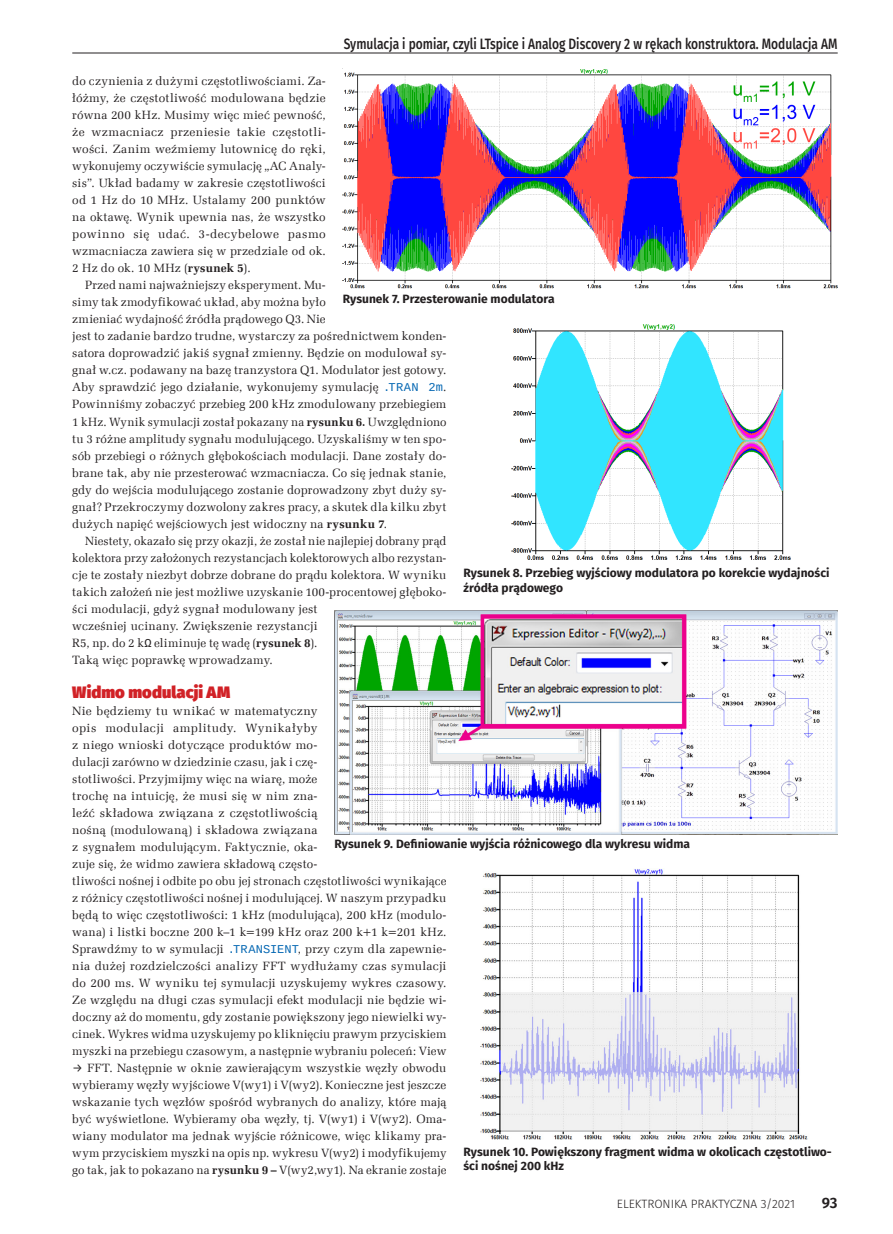
<style>
.page{position:relative;width:893px;height:1234px;background:#fff}
.page>*{position:absolute;margin:0;border:0;box-sizing:border-box;transform-origin:0 0}
._3_Srodtytul{font:900 16.5px "Fira Sans";letter-spacing:.005em;color:#d12126}
.t1{font:500 15px "Fira Sans";color:#231f20;scale:.8 1}
.t2{font:600 15px "Fira Sans";color:#231f20}
._1_Body{font:12px/17px "Zapf Ellipt EU";letter-spacing:.015em;color:#231f20}
._4_Podpis{font:700 12px/14.4px "Fira Sans";color:#231f20}
.t3{font:300 12px "Fira Sans";color:#231f20}
.s1{font-weight:700}
.s2{font-family:"Liberation Mono";color:#0668b3}
.s3{font-family:"Liberation Mono"}
.s4{font-family:"Fira Sans"}
</style>
<div class="page">
<hr style="left:72px;top:53px;width:766px;height:1px;background:#231f20">
<img style="left:343px;top:69px;width:495px;height:220px">
<img style="left:511px;top:324px;width:279px;height:236px">
<img style="left:334px;top:610px;width:504px;height:223px">
<img style="left:481px;top:869px;width:327px;height:271px">
<p class="t1" style="left:344px;top:32px;width:619px">Symulacja i pomiar, czyli LTspice i Analog Discovery 2 w rękach konstruktora. Modulacja AM</p>
<p class="_1_Body" style="left:72px;top:73px;width:255px;text-align:justify">do czynienia z dużymi częstotliwościami. Za&shy;łóżmy, że częstotliwość modulowana będzie równa 200 kHz. Musimy więc mieć pewność, że wzmacniacz przeniesie takie częstotli&shy;wości. Zanim weźmiemy lutownicę do ręki, wykonujemy oczywiście symulację „AC Analy&shy;sis”. Układ badamy w zakresie częstotliwości od 1 Hz do 10 MHz. Ustalamy 200 punktów na oktawę. Wynik upewnia nas, że wszystko powinno się udać. 3-decybelowe pasmo wzmacniacza zawiera się w przedziale od ok.<br>2 Hz do ok. 10 MHz (<span class="s1">rysunek 5</span>).</p>
<p class="_1_Body" style="left:72px;top:277px;width:376px;text-indent:13px">Przed nami najważniejszy eksperyment. Mu-<br>simy tak zmodyfikować układ, aby można było<br>zmieniać wydajność źródła prądowego Q3. Nie<br>jest to zadanie bardzo trudne, wystarczy za pośrednictwem konden&shy;satora doprowadzić jakiś sygnał zmienny. Będzie on modulował sy&shy;gnał w.cz. podawany na bazę tranzystora Q1. Modulator jest gotowy.<br>Aby sprawdzić jego działanie, wykonujemy symulację <span class="s2">.TRAN 2m</span>.<br>Powinniśmy zobaczyć przebieg 200 kHz zmodulowany przebiegiem 1 kHz. Wynik symulacji został pokazany na <span class="s1">rysunku 6.</span> Uwzględniono tu 3 różne amplitudy sygnału modulującego. Uzyskaliśmy w ten spo&shy;sób przebiegi o różnych głębokościach modulacji. Dane zostały do&shy;brane tak, aby nie przesterować wzmacniacza. Co się jednak stanie, gdy do wejścia modulującego zostanie doprowadzony zbyt duży sy&shy;gnał? Przekroczymy dozwolony zakres pracy, a skutek dla kilku zbyt dużych napięć wejściowych jest widoczny na <span class="s1">rysunku 7</span>.</p>
<p class="_1_Body" style="left:72px;top:532px;width:376px;text-indent:13px">Niestety, okazało się przy okazji, że został nie najlepiej dobrany prąd kolektora przy założonych rezystancjach kolektorowych albo rezystan&shy;cje te zostały niezbyt dobrze dobrane do prądu kolektora. W wyniku takich założeń nie jest możliwe uzyskanie 100-procentowej głęboko&shy;ści modulacji, gdyż sygnał modulowany jest<br>wcześniej ucinany. Zwiększenie rezystancji<br>R5, np. do 2 k<span class="s3">Ω</span> eliminuje tę wadę (<span class="s1">rysunek 8</span>).<br>Taką więc poprawkę wprowadzamy.</p>
<p class="_3_Srodtytul" style="left:72px;top:676px;width:159px">Widmo modulacji AM</p>
<p class="_1_Body" style="left:72px;top:702px;width:376px">Nie będziemy tu wnikać w matematyczny<br>opis modulacji amplitudy. Wynikałyby<br>z niego wnioski dotyczące produktów mo-<br>dulacji zarówno w dziedzinie czasu, jak i czę-<br>stotliwości. Przyjmijmy więc na wiarę, może<br>trochę na intuicję, że musi się w nim zna-<br>leźć składowa związana z częstotliwością<br>nośną (modulowaną) i składowa związana<br>z sygnałem modulującym. Faktycznie, oka-<br>zuje się, że widmo zawiera składową często-<br>tliwości nośnej i odbite po obu jej stronach częstotliwości wynikające z różnicy częstotliwości nośnej i modulującej. W naszym przypadku będą to więc częstotliwości: 1 kHz (modulująca), 200 kHz (modulo&shy;wana) i listki boczne 200 k–1 k=199 kHz oraz 200 k+1 k=201 kHz.<br>Sprawdźmy to w symulacji <span class="s2">.TRANSIENT</span>, przy czym dla zapewnie&shy;nia dużej rozdzielczości analizy FFT wydłużamy czas symulacji do 200 ms. W wyniku tej symulacji uzyskujemy wykres czasowy.<br>Ze względu na długi czas symulacji efekt modulacji nie będzie wi&shy;doczny aż do momentu, gdy zostanie powiększony jego niewielki wy&shy;cinek. Wykres widma uzyskujemy po kliknięciu prawym przyciskiem myszki na przebiegu czasowym, a następnie wybraniu poleceń: View</p>
<p class="_1_Body" style="left:72px;top:1059px;width:376px;text-align:justify"><span class="s4">→</span> FFT. Następnie w oknie zawierającym wszystkie węzły obwodu wybieramy węzły wyjściowe V(wy1) i V(wy2). Konieczne jest jeszcze wskazanie tych węzłów spośród wybranych do analizy, które mają być wyświetlone. Wybieramy oba węzły, tj. V(wy1) i V(wy2). Oma&shy;wiany modulator ma jednak wyjście różnicowe, więc klikamy pra&shy;wym przyciskiem myszki na opis np. wykresu V(wy2) i modyfikujemy go tak, jak to pokazano na <span class="s1">rysunku 9 –</span> V(wy2,wy1). Na ekranie zostaje</p>
<p class="_4_Podpis" style="left:343px;top:291px;width:213px">Rysunek 7. Przesterowanie modulatora</p>
<p class="_4_Podpis" style="left:463px;top:564px;width:368px">Rysunek 8. Przebieg wyjściowy modulatora po korekcie wydajności źródła prądowego</p>
<p class="_4_Podpis" style="left:334px;top:835px;width:357px">Rysunek 9. Definiowanie wyjścia różnicowego dla wykresu widma</p>
<p class="_4_Podpis" style="left:463px;top:1143px;width:370px">Rysunek 10. Powiększony fragment widma w okolicach częstotliwo&shy;ści nośnej 200 kHz</p>
<p class="t3" style="left:617px;top:1195px;width:180px">ELEKTRONIKA PRAKTYCZNA 3/2021</p>
<p class="t2" style="left:822px;top:1190px;width:17px">93</p>
</div>
